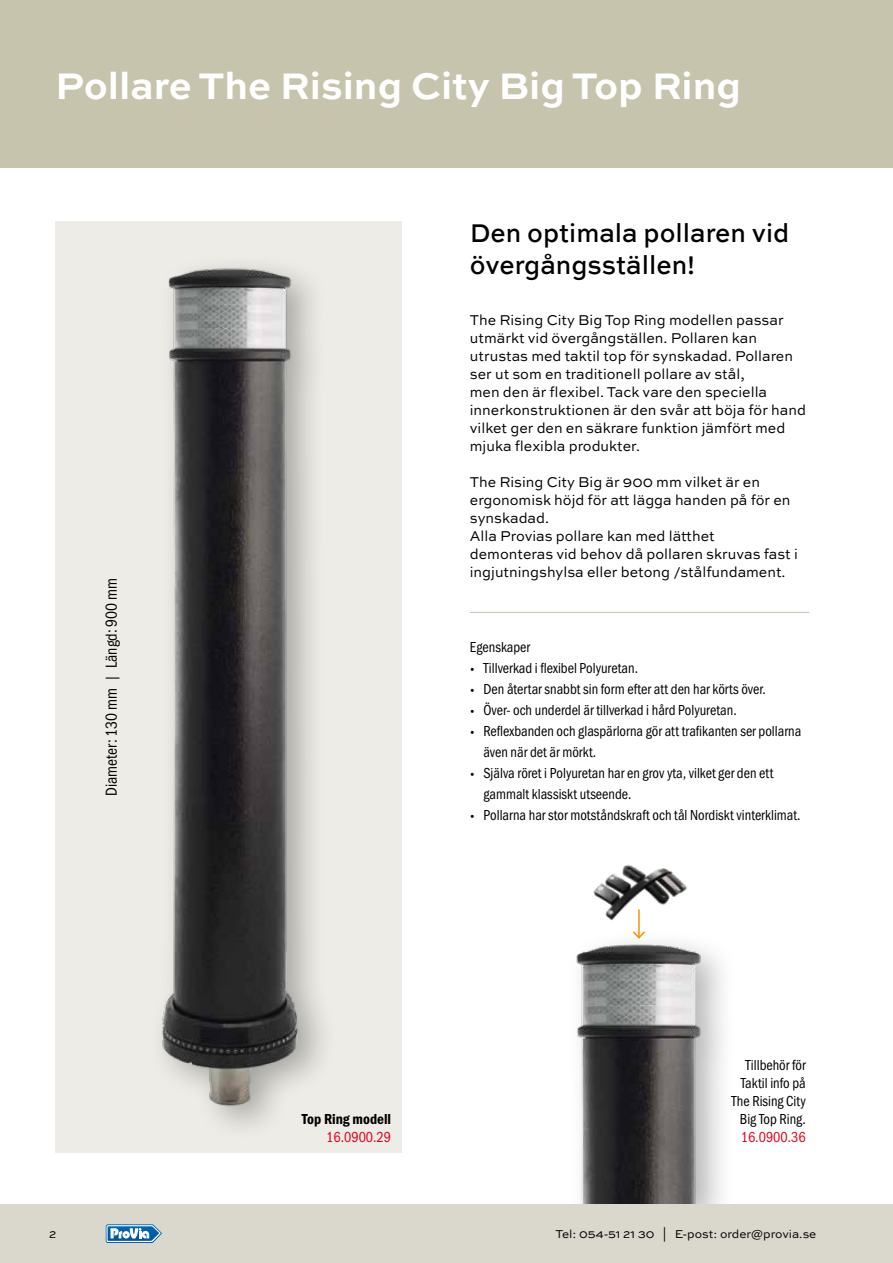
<style>
.page{position:relative;width:893px;height:1263px;background:#fff}
.page>*{position:absolute;margin:0;border:0;box-sizing:border-box;transform-origin:0 0}
.t1{font:700 39px "Sweet Sans Pro";color:#fff}
.t2{font:500 27px/32.4px "Sweet Sans Pro";color:#000;scale:.95 1}
.t3{font:16.5px "Franklin Gothic URW Cond";color:#000;scale:.95 1}
.t4{font:15px/18px "Sweet Sans Pro";color:#000;scale:.95 1}
.t5{font:15px/18px "Franklin Gothic URW Cond";color:#000;scale:.95 1}
.t6{font:15px "Franklin Gothic URW Cond";color:#e2001a;scale:.95 1}
.t7{font:15px "Franklin Gothic URW Con Dem";color:#000}
.t8{font:12px "Sweet Sans Pro";color:#000}
.s1{font-family:"Proxima Nova Cond";font-weight:300}
</style>
<div class="page">
<hr style="left:892px;top:168px;width:1px;height:1036px;background:#edece6">
<div style="left:0;top:0;width:893px;height:168px;background:#c6c4ad"></div>
<img style="left:576px;top:994px;width:141px;height:210px">
<div style="left:55px;top:221px;width:347px;height:931px;background:#edece6"></div>
<img style="left:161px;top:266px;width:162px;height:861px">
<hr style="left:470px;top:612px;width:339px;height:1px;background:#c6c4ad">
<img style="left:576px;top:864px;width:144px;height:130px">
<hr style="left:638px;top:909px;width:2px;height:29px;background:#f39400">
<svg style="left:631px;top:930px;width:16px;height:10px"></svg>
<div style="left:0;top:1204px;width:893px;height:59px;background:#dad8cd"></div>
<svg style="left:106px;top:1224px;width:56px;height:19px"></svg>
<h1 class="t1" style="left:55px;top:56px;width:687px">Pollare The Rising City Big Top Ring</h1>
<p class="t3" style="left:99px;top:796px;width:231px;rotate:-90deg">Diameter: 130 mm | Längd: 900 mm</p>
<h2 class="t2" style="left:470px;top:215px;width:338px">Den optimala pollaren vid övergångsställen!</h2>
<p class="t4" style="left:470px;top:310px;width:355px">The Rising City Big Top Ring modellen passar utmärkt vid övergångställen. Pollaren kan utrustas med taktil top för synskadad. Pollaren ser ut som en traditionell pollare av stål,<br>men den är flexibel. Tack vare den speciella innerkonstruktionen är den svår att böja för hand vilket ger den en säkrare funktion jämfört med mjuka flexibla produkter.</p>
<p class="t4" style="left:470px;top:472px;width:347px">The Rising City Big är 900 mm vilket är en ergonomisk höjd för att lägga handen på för en synskadad.<br>Alla Provias pollare kan med lätthet demonteras vid behov då pollaren skruvas fast i ingjutningshylsa eller betong /stålfundament.</p>
<p class="t5" style="left:470px;top:637px;width:65px">Egenskaper</p>
<p class="t5" style="left:470px;top:658px;width:179px"><span class="s1">•</span> Tillverkad i flexibel Polyuretan.</p>
<p class="t5" style="left:470px;top:679px;width:313px"><span class="s1">•</span> Den återtar snabbt sin form efter att den har körts över.</p>
<p class="t5" style="left:470px;top:700px;width:282px"><span class="s1">•</span> Över- och underdel är tillverkad i hård Polyuretan.</p>
<p class="t5" style="left:483px;top:719px;width:336px;line-height:21px;text-indent:-14px"><span class="s1">•</span> Reflexbanden och glaspärlorna gör att trafikanten ser pollarna även när det är mörkt.</p>
<p class="t5" style="left:483px;top:761px;width:307px;line-height:21px;text-indent:-14px"><span class="s1">•</span> Själva röret i Polyuretan har en grov yta, vilket ger den ett gammalt klassiskt utseende.</p>
<p class="t5" style="left:470px;top:805px;width:350px"><span class="s1">•</span> Pollarna har stor motståndskraft och tål Nordiskt vinterklimat.</p>
<p class="t7" style="left:302px;top:1109px;width:91px">Top Ring modell</p>
<p class="t6" style="left:326px;top:1126px;width:70px">16.0900.29</p>
<p class="t5" style="left:731px;top:1055px;width:80px;text-align:right">Tillbehör för<br>Taktil info på<br>The Rising City<br>Big Top Ring.</p>
<p class="t6" style="left:741px;top:1126px;width:70px">16.0900.36</p>
<p class="t8" style="left:49px;top:1225px;width:9px">2</p>
<p class="t8" style="left:555px;top:1225px;width:262px">Tel: 054-51 21 30 | E-post: order@provia.se</p>
</div>
